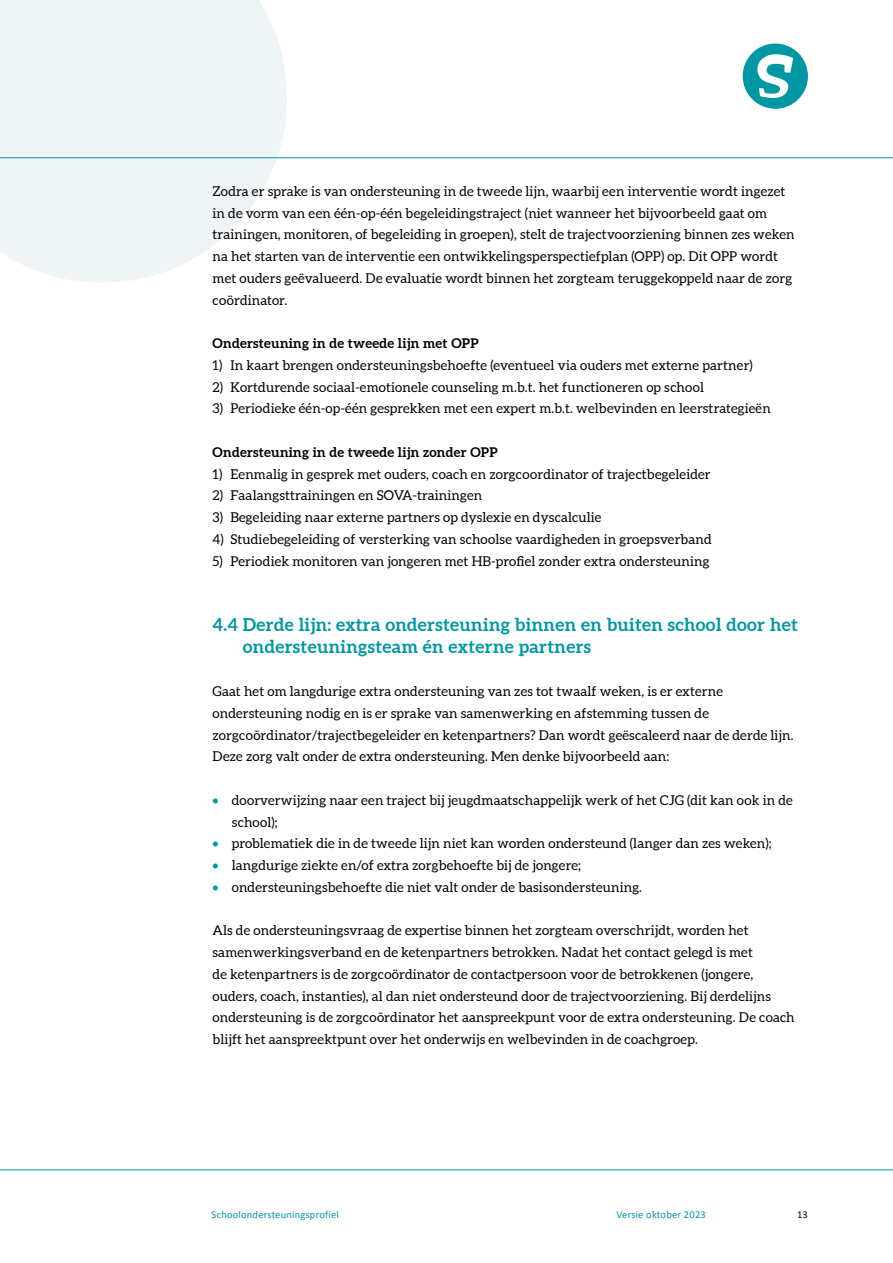
<style>
.page{position:relative;width:893px;height:1263px;background:#fff}
.page>*{position:absolute;margin:0;border:0;box-sizing:border-box;transform-origin:0 0}
.t1{font:700 18px/21.8px "Aleo";letter-spacing:.02em;color:#0097a5}
.t2{font:13.5px/21.8px "Aleo";letter-spacing:.01em;color:#000}
.t3{font:700 13.5px "Aleo";letter-spacing:.02em;color:#000}
.t4{font:10.5px "Calibri";letter-spacing:.02em;color:#0097a5}
.t5{font:10.5px "Calibri";color:#000}
.s1{color:#0097a5}
</style>
<div class="page">
<hr style="left:0;top:1169px;width:893px;height:1px;background:#0097a5">
<svg style="left:0;top:0;width:287px;height:283px;fill:#eff5f7"></svg>
<hr style="left:0;top:157px;width:893px;height:1px;background:#0097a5">
<div style="left:743px;top:44px;width:65px;height:65px;background:#0097a5;border-radius:50%"></div>
<svg style="left:757px;top:54px;width:36px;height:44px"></svg>
<p class="t2" style="left:213px;top:181px;width:583px">Zodra er sprake is van ondersteuning in de tweede lijn, waarbij een interventie wordt ingezet in de vorm van een één-op-één begeleidingstraject (niet wanneer het bijvoorbeeld gaat om trainingen, monitoren, of begeleiding in groepen), stelt de trajectvoorziening binnen zes weken na het starten van de interventie een ontwikkelingsperspectiefplan (OPP) op. Dit OPP wordt met ouders geëvalueerd. De evaluatie wordt binnen het zorgteam teruggekoppeld naar de zorg coördinator.</p>
<p class="t3" style="left:213px;top:335px;width:268px">Ondersteuning in de tweede lijn met OPP</p>
<p class="t2" style="left:213px;top:355px;width:542px">1) In kaart brengen ondersteuningsbehoefte (eventueel via ouders met externe partner)</p>
<p class="t2" style="left:213px;top:376px;width:493px">2) Kortdurende sociaal-emotionele counseling m.b.t. het functioneren op school</p>
<p class="t2" style="left:213px;top:398px;width:560px">3) Periodieke één-op-één gesprekken met een expert m.b.t. welbevinden en leerstrategieën</p>
<p class="t3" style="left:213px;top:444px;width:287px">Ondersteuning in de tweede lijn zonder OPP</p>
<p class="t2" style="left:213px;top:463px;width:500px">1) Eenmalig in gesprek met ouders, coach en zorgcoordinator of trajectbegeleider</p>
<p class="t2" style="left:213px;top:485px;width:271px">2) Faalangsttrainingen en SOVA-trainingen</p>
<p class="t2" style="left:213px;top:507px;width:390px">3) Begeleiding naar externe partners op dyslexie en dyscalculie</p>
<p class="t2" style="left:213px;top:529px;width:500px">4) Studiebegeleiding of versterking van schoolse vaardigheden in groepsverband</p>
<p class="t2" style="left:213px;top:550px;width:498px">5) Periodiek monitoren van jongeren met HB-profiel zonder extra ondersteuning</p>
<h1 class="t1" style="left:243px;top:614px;width:556px;text-indent:-30px">4.4 Derde lijn: extra ondersteuning binnen en buiten school door het ondersteuningsteam én externe partners</h1>
<p class="t2" style="left:213px;top:681px;width:583px">Gaat het om langdurige extra ondersteuning van zes tot twaalf weken, is er externe ondersteuning nodig en is er sprake van samenwerking en afstemming tussen de zorgcoōrdinator/trajectbegeleider en ketenpartners? Dan wordt geëscaleerd naar de derde lijn.<br>Deze zorg valt onder de extra ondersteuning. Men denke bijvoorbeeld aan:</p>
<p class="t2" style="left:232px;top:790px;width:562px;text-indent:-19px"><span class="s1">•</span> doorverwijzing naar een traject bij jeugdmaatschappelijk werk of het CJG (dit kan ook in de school);</p>
<p class="t2" style="left:213px;top:833px;width:561px"><span class="s1">•</span> problematiek die in de tweede lijn niet kan worden ondersteund (langer dan zes weken);</p>
<p class="t2" style="left:213px;top:855px;width:370px"><span class="s1">•</span> langdurige ziekte en/of extra zorgbehoefte bij de jongere;</p>
<p class="t2" style="left:213px;top:877px;width:431px"><span class="s1">•</span> ondersteuningsbehoefte die niet valt onder de basisondersteuning.</p>
<p class="t2" style="left:213px;top:920px;width:584px">Als de ondersteuningsvraag de expertise binnen het zorgteam overschrijdt, worden het samenwerkingsverband en de ketenpartners betrokken. Nadat het contact gelegd is met<br>de ketenpartners is de zorgcoördinator de contactpersoon voor de betrokkenen (jongere, ouders, coach, instanties), al dan niet ondersteund door de trajectvoorziening. Bij derdelijns ondersteuning is de zorgcoōrdinator het aanspreekpunt voor de extra ondersteuning. De coach blijft het aanspreektpunt over het onderwijs en welbevinden in de coachgroep.</p>
<p class="t4" style="left:212px;top:1208px;width:129px">Schoolondersteuningsprofiel</p>
<p class="t4" style="left:617px;top:1208px;width:91px">Versie oktober 2023</p>
<p class="t5" style="left:797px;top:1208px;width:12px">13</p>
</div>
